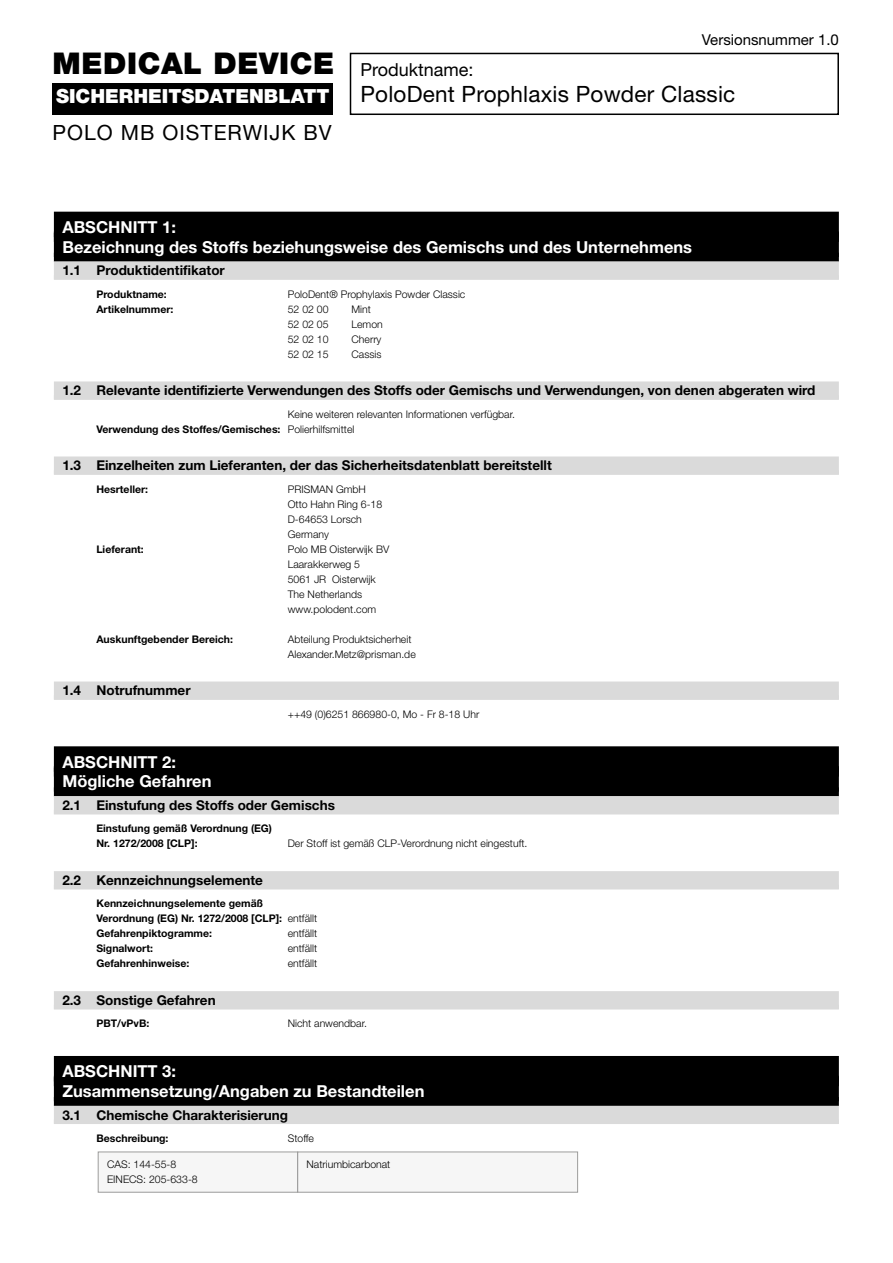
<style>
.page{position:relative;width:893px;height:1263px;background:#fff}
.page>*{position:absolute;margin:0;border:0;box-sizing:border-box;transform-origin:0 0}
.t1{font:900 30px "Helvetica Neue LT Pro";letter-spacing:.02em;color:#000}
.t2{font:22.5px "Helvetica Neue LT Pro";letter-spacing:.01em;color:#000}
.t3{font:21px "Helvetica Neue LT Pro";letter-spacing:.05em;color:#000}
.t4{font:900 19.5px "Helvetica Neue LT Pro";color:#fff}
.t5{font:18px "Helvetica Neue LT Pro";color:#000}
.t6{font:700 16.5px/19.8px "Helvetica Neue LT Pro";color:#fff}
.t7{font:15px "Helvetica Neue LT Pro";color:#000}
.t8{font:700 13.5px "Helvetica Neue LT Pro";color:#000}
.t9{font:300 10.5px/15px "Helvetica Neue LT Pro";color:#000}
.t10{font:700 10.5px/15px "Helvetica Neue LT Pro";color:#000}
.s1{font-weight:700}
.s2{font-weight:300}
</style>
<div class="page">
<div style="left:54px;top:212px;width:785px;height:25px;background:#000"></div>
<div style="left:54px;top:231px;width:785px;height:26px;background:#000"></div>
<div style="left:54px;top:253px;width:785px;height:9px;background:#000"></div>
<div style="left:54px;top:261px;width:785px;height:18px;background:#dadada"></div>
<div style="left:54px;top:275px;width:785px;height:5px;background:#dadada"></div>
<div style="left:54px;top:381px;width:785px;height:18px;background:#dadada"></div>
<div style="left:54px;top:395px;width:785px;height:5px;background:#dadada"></div>
<div style="left:54px;top:456px;width:785px;height:18px;background:#dadada"></div>
<div style="left:54px;top:470px;width:785px;height:5px;background:#dadada"></div>
<div style="left:54px;top:681px;width:785px;height:18px;background:#dadada"></div>
<div style="left:54px;top:695px;width:785px;height:5px;background:#dadada"></div>
<div style="left:54px;top:746px;width:785px;height:26px;background:#000"></div>
<div style="left:54px;top:766px;width:785px;height:26px;background:#000"></div>
<div style="left:54px;top:787px;width:785px;height:9px;background:#000"></div>
<div style="left:54px;top:796px;width:785px;height:18px;background:#dadada"></div>
<div style="left:54px;top:871px;width:785px;height:18px;background:#dadada"></div>
<div style="left:54px;top:991px;width:785px;height:18px;background:#dadada"></div>
<div style="left:54px;top:1056px;width:785px;height:25px;background:#000"></div>
<div style="left:54px;top:1076px;width:785px;height:25px;background:#000"></div>
<div style="left:54px;top:1097px;width:785px;height:9px;background:#000"></div>
<div style="left:54px;top:1106px;width:785px;height:18px;background:#dadada"></div>
<div style="left:98px;top:1152px;width:200px;height:40px;background:#f6f6f6"></div>
<div style="left:98px;top:1151px;width:200px;height:41px;border:1px solid #9d9d9c"></div>
<div style="left:298px;top:1152px;width:280px;height:40px;background:#f6f6f6"></div>
<div style="left:297px;top:1151px;width:281px;height:41px;border:1px solid #9d9d9c"></div>
<div style="left:350px;top:53px;width:489px;height:62px;border:2px solid #000"></div>
<div style="left:52px;top:83px;width:281px;height:32px;background:#000"></div>
<h1 class="t1" style="left:52px;top:45px;width:283px">MEDICAL DEVICE</h1>
<h3 class="t4" style="left:56px;top:84px;width:275px">SICHERHEITSDATENBLATT</h3>
<h3 class="t3" style="left:52px;top:119px;width:281px">POLO MB OISTERWIJK BV</h3>
<h3 class="t5" style="left:360px;top:59px;width:115px">Produktname:</h3>
<h3 class="t7" style="left:702px;top:30px;width:139px">Versionsnummer 1.0</h3>
<h2 class="t2" style="left:360px;top:80px;width:376px">PoloDent Prophlaxis Powder Classic</h2>
<h3 class="t6" style="left:62px;top:217px;width:631px">ABSCHNITT 1:<br>Bezeichnung des Stoffs beziehungsweise des Gemischs und des Unternehmens</h3>
<p class="t8" style="left:62px;top:262px;width:164px">1.1 Produktidentifikator</p>
<p class="t10" style="left:96px;top:286px;width:72px">Produktname:</p>
<p class="t9" style="left:288px;top:286px;width:179px">PoloDent® Prophylaxis Powder Classic</p>
<p class="t10" style="left:96px;top:301px;width:78px">Artikelnummer:</p>
<p class="t9" style="left:288px;top:301px;width:42px">52 02 00</p>
<p class="t9" style="left:352px;top:301px;width:21px">Mint</p>
<p class="t9" style="left:288px;top:316px;width:42px">52 02 05</p>
<p class="t9" style="left:352px;top:316px;width:33px">Lemon</p>
<p class="t9" style="left:288px;top:331px;width:42px">52 02 10</p>
<p class="t9" style="left:352px;top:331px;width:31px">Cherry</p>
<p class="t9" style="left:288px;top:346px;width:42px">52 02 15</p>
<p class="t9" style="left:352px;top:346px;width:31px">Cassis</p>
<p class="t8" style="left:62px;top:382px;width:755px">1.2 Relevante identifizierte Verwendungen des Stoffs oder Gemischs und Verwendungen, von denen abgeraten wird</p>
<p class="t9" style="left:96px;top:406px;width:420px;text-indent:191px">Keine weiteren relevanten Informationen verfügbar.<br><span class="s1">Verwendung des Stoffes/Gemisches:</span> Polierhilfsmittel</p>
<p class="t8" style="left:62px;top:457px;width:491px">1.3 Einzelheiten zum Lieferanten, der das Sicherheitsdatenblatt bereitstellt</p>
<p class="t10" style="left:96px;top:481px;width:53px">Hesrteller:</p>
<p class="t9" style="left:288px;top:481px;width:96px">PRISMAN GmbH<br>Otto Hahn Ring 6-18<br>D-64653 Lorsch<br>Germany</p>
<p class="t10" style="left:96px;top:541px;width:49px">Lieferant:</p>
<p class="t9" style="left:288px;top:541px;width:103px">Polo MB Oisterwijk BV<br>Laarakkerweg 5<br>5061 JR Oisterwijk<br>The Netherlands www.polodent.com</p>
<p class="t10" style="left:96px;top:631px;width:138px">Auskunftgebender Bereich:</p>
<p class="t9" style="left:288px;top:631px;width:130px">Abteilung Produktsicherheit<br>Alexander.Metz@prisman.de</p>
<p class="t8" style="left:62px;top:682px;width:130px">1.4 Notrufnummer</p>
<p class="t9" style="left:288px;top:706px;width:193px">++49 (0)6251 866980-0, Mo - Fr 8-18 Uhr</p>
<h3 class="t6" style="left:62px;top:751px;width:151px">ABSCHNITT 2:<br>Mögliche Gefahren</h3>
<p class="t8" style="left:62px;top:797px;width:274px">2.1 Einstufung des Stoffs oder Gemischs</p>
<p class="t10" style="left:96px;top:821px;width:177px">Einstufung gemäß Verordnung (EG)<br>Nr. 1272/2008 [CLP]:</p>
<p class="t9" style="left:288px;top:836px;width:241px">Der Stoff ist gemäß CLP-Verordnung nicht eingestuft.</p>
<p class="t8" style="left:62px;top:872px;width:202px">2.2 Kennzeichnungselemente</p>
<p class="t10" style="left:96px;top:896px;width:222px">Kennzeichnungselemente gemäß<br>Verordnung (EG) Nr. 1272/2008 [CLP]: <span class="s2">entfällt<br></span>Gefahrenpiktogramme:</p>
<p class="t9" style="left:288px;top:926px;width:31px">entfällt</p>
<p class="t10" style="left:96px;top:941px;width:58px">Signalwort:</p>
<p class="t9" style="left:288px;top:941px;width:31px">entfällt</p>
<p class="t10" style="left:96px;top:956px;width:94px">Gefahrenhinweise:</p>
<p class="t9" style="left:288px;top:956px;width:31px">entfällt</p>
<p class="t8" style="left:62px;top:992px;width:155px">2.3 Sonstige Gefahren</p>
<p class="t10" style="left:96px;top:1016px;width:54px">PBT/vPvB:</p>
<p class="t9" style="left:288px;top:1016px;width:81px">Nicht anwendbar.</p>
<h3 class="t6" style="left:62px;top:1061px;width:364px">ABSCHNITT 3:<br>Zusammensetzung/Angaben zu Bestandteilen</h3>
<p class="t8" style="left:62px;top:1106px;width:227px">3.1 Chemische Charakterisierung</p>
<p class="t10" style="left:96px;top:1130px;width:74px">Beschreibung:</p>
<p class="t9" style="left:288px;top:1130px;width:28px">Stoffe</p>
<p class="t9" style="left:107px;top:1157px;width:92px">CAS: 144-55-8<br>EINECS: 205-633-8</p>
<p class="t9" style="left:307px;top:1157px;width:85px">Natriumbicarbonat</p>
</div>
